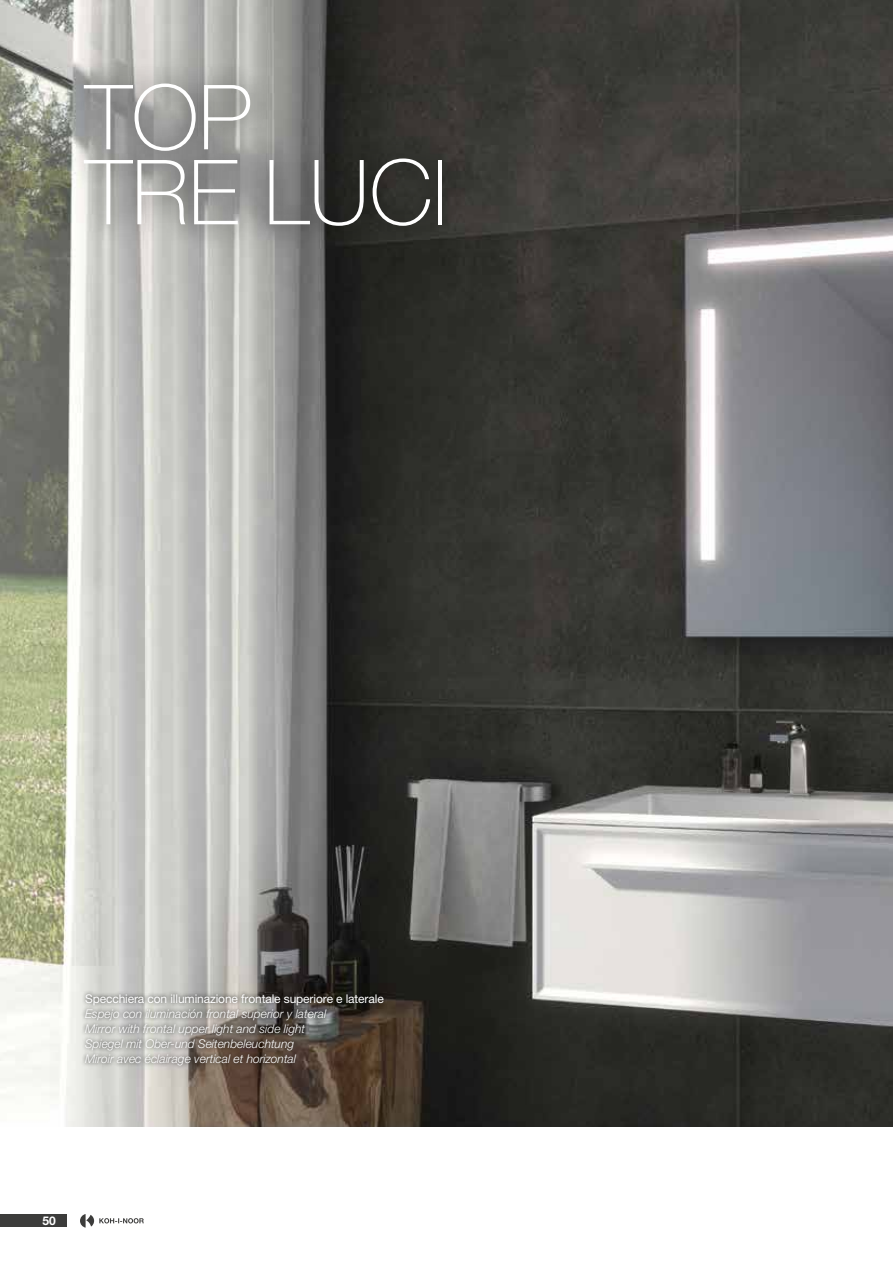
<style>
.page{position:relative;width:893px;height:1263px;background:#fff}
.page>*{position:absolute;margin:0;border:0;box-sizing:border-box;transform-origin:0 0}
.t1{font:100 90px/75px "Helvetica Neue LT Pro";color:#fff}
.t2{font:italic 300 12px/15px "Helvetica Neue LT Pro";color:#fff}
.t3{font:12px "Helvetica Neue LT Pro";letter-spacing:-.01em;color:#fff}
.t4{font:700 12px "Helvetica Neue LT Pro";color:#fff}
</style>
<div class="page">
<div style="left:0;top:0;width:893px;height:1128px;background:#fff;opacity:.75"></div>
<div style="left:63px;top:60px;width:403px;height:189px;background:#000;opacity:.75"></div>
<div style="left:81px;top:990px;width:307px;height:79px;background:#000;opacity:.75"></div>
<svg style="left:80px;top:1214px;width:64px;height:13px"></svg>
<div style="left:0;top:1214px;width:66px;height:13px;background:#3c3c3b"></div>
<h1 class="t1" style="left:85px;top:80px;width:364px">TOP<br>TRE LUCI</h1>
<p class="t3" style="left:85px;top:992px;width:300px">Specchiera con illuminazione frontale superiore e laterale</p>
<p class="t2" style="left:85px;top:1006px;width:243px">Espejo con iluminación frontal superior y lateral Mirror with frontal upper light and side light Spiegel mit Ober-und Seitenbeleuchtung<br>Miroir avec éclairage vertical et horizontal</p>
<p class="t4" style="left:43px;top:1213px;width:15px">50</p>
</div>
